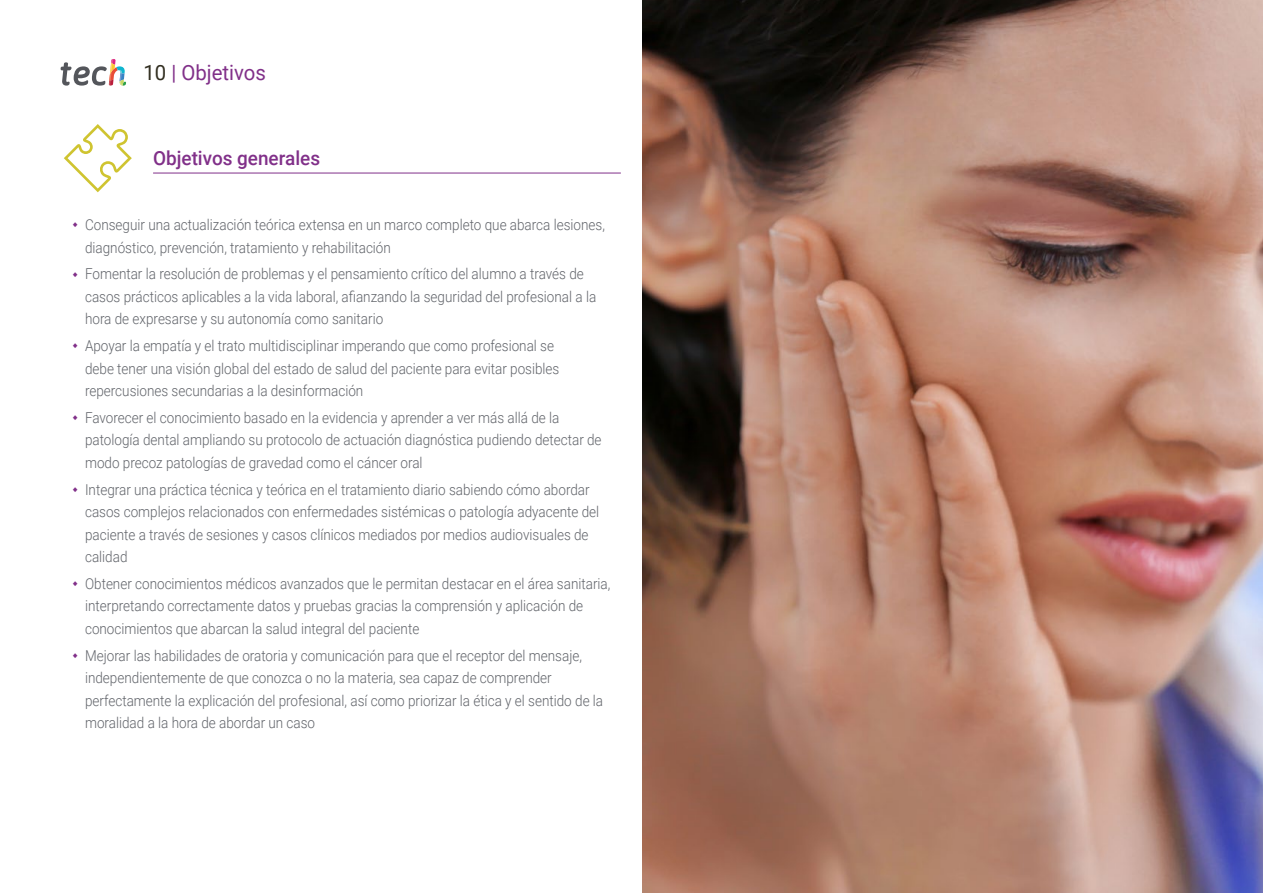
<style>
.page{position:relative;width:1263px;height:893px;background:#fff}
.page>*{position:absolute;margin:0;border:0;box-sizing:border-box;transform-origin:0 0}
.t1{font:21px "Roboto";color:#813089}
.t2{font:500 19.5px "Roboto";color:#813089}
.t3{font:300 15px/22.5px "Roboto";color:#61646a;scale:.9 1}
.s1{color:#312e20}
</style>
<div class="page">
<hr style="left:153px;top:173px;width:468px;height:1px;background:#813089">
<svg style="left:64px;top:124px;width:68px;height:68px"></svg>
<img style="left:642px;top:0;width:621px;height:893px">
<svg style="left:61px;top:59px;width:65px;height:27px"></svg>
<h1 class="t1" style="left:144px;top:57px;width:124px"><span class="s1">10</span> | Objetivos</h1>
<h2 class="t2" style="left:153px;top:144px;width:169px">Objetivos generales</h2>
<p class="t3" style="left:85px;top:213px;width:579px">Conseguir una actualización teórica extensa en un marco completo que abarca lesiones, diagnóstico, prevención, tratamiento y rehabilitación</p>
<p class="t3" style="left:85px;top:262px;width:569px">Fomentar la resolución de problemas y el pensamiento crítico del alumno a través de casos prácticos aplicables a la vida laboral, afianzando la seguridad del profesional a la hora de expresarse y su autonomía como sanitario</p>
<p class="t3" style="left:85px;top:334px;width:529px">Apoyar la empatía y el trato multidisciplinar imperando que como profesional se debe tener una visión global del estado de salud del paciente para evitar posibles repercusiones secundarias a la desinformación</p>
<p class="t3" style="left:85px;top:406px;width:575px">Favorecer el conocimiento basado en la evidencia y aprender a ver más allá de la patología dental ampliando su protocolo de actuación diagnóstica pudiendo detectar de modo precoz patologías de gravedad como el cáncer oral</p>
<p class="t3" style="left:85px;top:477px;width:573px">Integrar una práctica técnica y teórica en el tratamiento diario sabiendo cómo abordar casos complejos relacionados con enfermedades sistémicas o patología adyacente del paciente a través de sesiones y casos clínicos mediados por medios audiovisuales de calidad</p>
<p class="t3" style="left:85px;top:572px;width:585px">Obtener conocimientos médicos avanzados que le permitan destacar en el área sanitaria, interpretando correctamente datos y pruebas gracias la comprensión y aplicación de conocimientos que abarcan la salud integral del paciente</p>
<p class="t3" style="left:85px;top:643px;width:577px">Mejorar las habilidades de oratoria y comunicación para que el receptor del mensaje, independientemente de que conozca o no la materia, sea capaz de comprender perfectamente la explicación del profesional, así como priorizar la ética y el sentido de la moralidad a la hora de abordar un caso</p>
</div>
